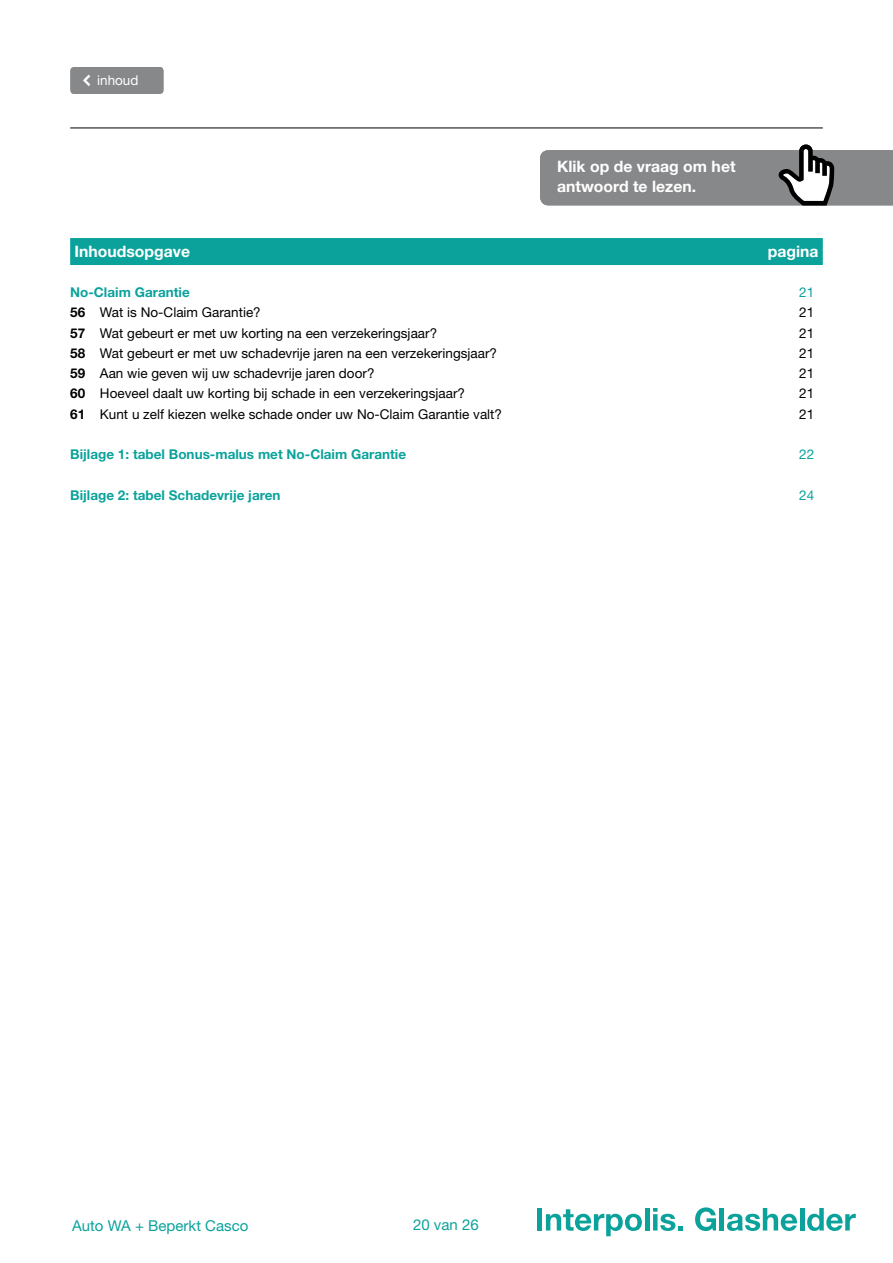
<style>
.page{position:relative;width:893px;height:1263px;background:#fff}
.page>*{position:absolute;margin:0;border:0;box-sizing:border-box;transform-origin:0 0}
.t1{font:700 15.75px/20.2px "Helvetica Neue LT Std";color:#fff}
.t2{font:15px "Helvetica Neue LT Std";color:#0ba29c}
.t3{font:13.5px "Helvetica Neue LT Std";color:#000}
.t4{font:700 13.5px "Helvetica Neue LT Std";color:#0ba29c}
.t5{font:13.5px "Helvetica Neue LT Std";color:#fff}
.t6{font:13.5px "Helvetica Neue LT Std";color:#0ba29c}
.s1{font-weight:700}
</style>
<div class="page">
<hr style="left:70px;top:128px;width:753px;height:1px;background:#000">
<div style="left:537px;top:1208px;width:5px;height:22px;background:#0ba29c"></div>
<svg style="left:546px;top:1209px;width:96px;height:27px"></svg>
<hr style="left:645px;top:1208px;width:4px;height:22px;background:#0ba29c">
<svg style="left:653px;top:1208px;width:30px;height:23px"></svg>
<svg style="left:695px;top:1207px;width:21px;height:24px"></svg>
<hr style="left:720px;top:1208px;width:4px;height:22px;background:#0ba29c">
<svg style="left:727px;top:1208px;width:70px;height:23px"></svg>
<hr style="left:800px;top:1208px;width:4px;height:22px;background:#0ba29c">
<svg style="left:807px;top:1208px;width:49px;height:23px"></svg>
<div style="left:70px;top:67px;width:94px;height:27px;background:#87888a"></div>
<div style="left:70px;top:238px;width:753px;height:27px;background:#0ba29c"></div>
<svg style="left:540px;top:145px;width:353px;height:60px;background:#909192"></svg>
<p class="t5" style="left:97px;top:72px;width:43px">inhoud</p>
<p class="t1" style="left:557px;top:156px;width:180px">Klik op de vraag om het antwoord te lezen.</p>
<p class="t1" style="left:74px;top:240px;width:117px">Inhoudsopgave</p>
<p class="t1" style="left:768px;top:240px;width:52px">pagina</p>
<p class="t4" style="left:70px;top:284px;width:121px">No-Claim Garantie</p>
<p class="t6" style="left:799px;top:284px;width:17px">21</p>
<p class="t3" style="left:70px;top:304px;width:192px"><span class="s1">56</span> Wat is No-Claim Garantie?</p>
<p class="t3" style="left:799px;top:304px;width:17px">21</p>
<p class="t3" style="left:70px;top:325px;width:369px"><span class="s1">57</span> Wat gebeurt er met uw korting na een verzekeringsjaar?</p>
<p class="t3" style="left:799px;top:325px;width:17px">21</p>
<p class="t3" style="left:70px;top:345px;width:428px"><span class="s1">58</span> Wat gebeurt er met uw schadevrije jaren na een verzekeringsjaar?</p>
<p class="t3" style="left:799px;top:345px;width:17px">21</p>
<p class="t3" style="left:70px;top:365px;width:306px"><span class="s1">59</span> Aan wie geven wij uw schadevrije jaren door?</p>
<p class="t3" style="left:799px;top:365px;width:17px">21</p>
<p class="t3" style="left:70px;top:385px;width:396px"><span class="s1">60</span> Hoeveel daalt uw korting bij schade in een verzekeringsjaar?</p>
<p class="t3" style="left:799px;top:385px;width:17px">21</p>
<p class="t3" style="left:70px;top:406px;width:433px"><span class="s1">61</span> Kunt u zelf kiezen welke schade onder uw No-Claim Garantie valt?</p>
<p class="t3" style="left:799px;top:406px;width:17px">21</p>
<p class="t4" style="left:70px;top:446px;width:338px">Bijlage 1: tabel Bonus-malus met No-Claim Garantie</p>
<p class="t6" style="left:799px;top:446px;width:17px">22</p>
<p class="t4" style="left:70px;top:486px;width:212px">Bijlage 2: tabel Schadevrije jaren</p>
<p class="t6" style="left:799px;top:487px;width:17px">24</p>
<p class="t2" style="left:72px;top:1216px;width:178px">Auto WA + Beperkt Casco</p>
<p class="t2" style="left:413px;top:1216px;width:67px">20 van 26</p>
</div>
